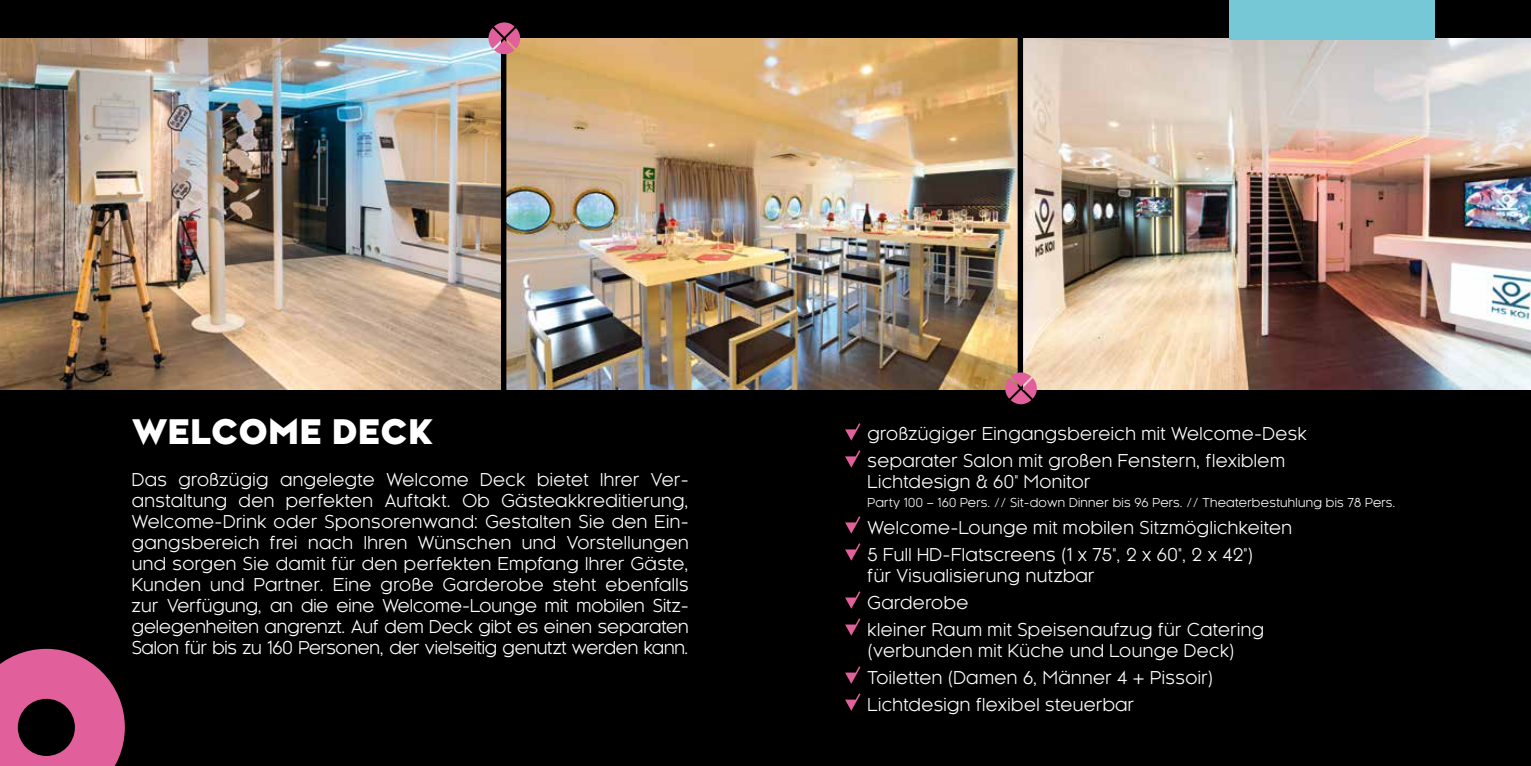
<style>
.page{position:relative;width:1531px;height:766px;background:#fff}
.page>*{position:absolute;margin:0;border:0;box-sizing:border-box;transform-origin:0 0}
.t1{font:800 33px "Kessel 105";letter-spacing:.025em;color:#fff}
.t2{font:17.25px/21px "Kessel 105";letter-spacing:.025em;color:#fff}
.t3{font:12px "Kessel 105";letter-spacing:.025em;color:#fff}
</style>
<div class="page">
<div style="left:766px;top:0;width:765px;height:765px;background:#000"></div>
<div style="left:0;top:0;width:766px;height:765px;background:#000"></div>
<img style="left:506px;top:39px;width:1025px;height:350px">
<svg style="left:0;top:648px;width:125px;height:117px"></svg>
<img style="left:0;top:39px;width:501px;height:350px">
<svg style="left:488px;top:22px;width:32px;height:32px"></svg>
<svg style="left:845px;top:423px;width:15px;height:17px"></svg>
<svg style="left:845px;top:450px;width:15px;height:17px"></svg>
<svg style="left:845px;top:516px;width:15px;height:17px"></svg>
<svg style="left:845px;top:543px;width:15px;height:17px"></svg>
<svg style="left:845px;top:591px;width:15px;height:17px"></svg>
<svg style="left:845px;top:618px;width:15px;height:17px"></svg>
<svg style="left:845px;top:666px;width:15px;height:17px"></svg>
<svg style="left:845px;top:693px;width:15px;height:17px"></svg>
<div style="left:1017px;top:13px;width:6px;height:394px;background:#000"></div>
<svg style="left:1005px;top:372px;width:32px;height:32px"></svg>
<div style="left:1229px;top:0;width:206px;height:40px;background:#77c8d6"></div>
<h1 class="t1" style="left:132px;top:413px;width:303px">WELCOME DECK</h1>
<p class="t2" style="left:132px;top:469px;width:558px;text-align:justify">Das großzügig angelegte Welcome Deck bietet Ihrer Ver&shy;anstaltung den perfekten Auftakt. Ob Gästeakkreditierung, Welcome-Drink oder Sponsorenwand: Gestalten Sie den Ein&shy;gangsbereich frei nach Ihren Wünschen und Vorstellungen und sorgen Sie damit für den perfekten Empfang Ihrer Gäste, Kunden und Partner. Eine große Garderobe steht ebenfalls zur Verfügung, an die eine Welcome-Lounge mit mobilen Sitz&shy;gelegenheiten angrenzt. Auf dem Deck gibt es einen separaten Salon für bis zu 160 Personen, der vielseitig genutzt werden kann.</p>
<p class="t2" style="left:867px;top:420px;width:441px;line-height:27px">großzügiger Eingangsbereich mit Welcome-Desk separater Salon mit großen Fenstern, flexiblem</p>
<p class="t2" style="left:867px;top:471px;width:224px">Lichtdesign &amp; 60" Monitor</p>
<p class="t3" style="left:867px;top:495px;width:529px">Party 100 – 160 Pers. // Sit-down Dinner bis 96 Pers. // Theaterbestuhlung bis 78 Pers.</p>
<p class="t2" style="left:867px;top:513px;width:426px;line-height:27px">Welcome-Lounge mit mobilen Sitzmöglichkeiten<br>5 Full HD-Flatscreens (1 x 75", 2 x 60", 2 x 42")</p>
<p class="t2" style="left:867px;top:561px;width:398px;line-height:27px">für Visualisierung nutzbar<br>Garderobe<br>kleiner Raum mit Speisenaufzug für Catering</p>
<p class="t2" style="left:867px;top:636px;width:369px;line-height:27px">(verbunden mit Küche und Lounge Deck)<br>Toiletten (Damen 6, Männer 4 + Pissoir)<br>Lichtdesign flexibel steuerbar</p>
</div>
